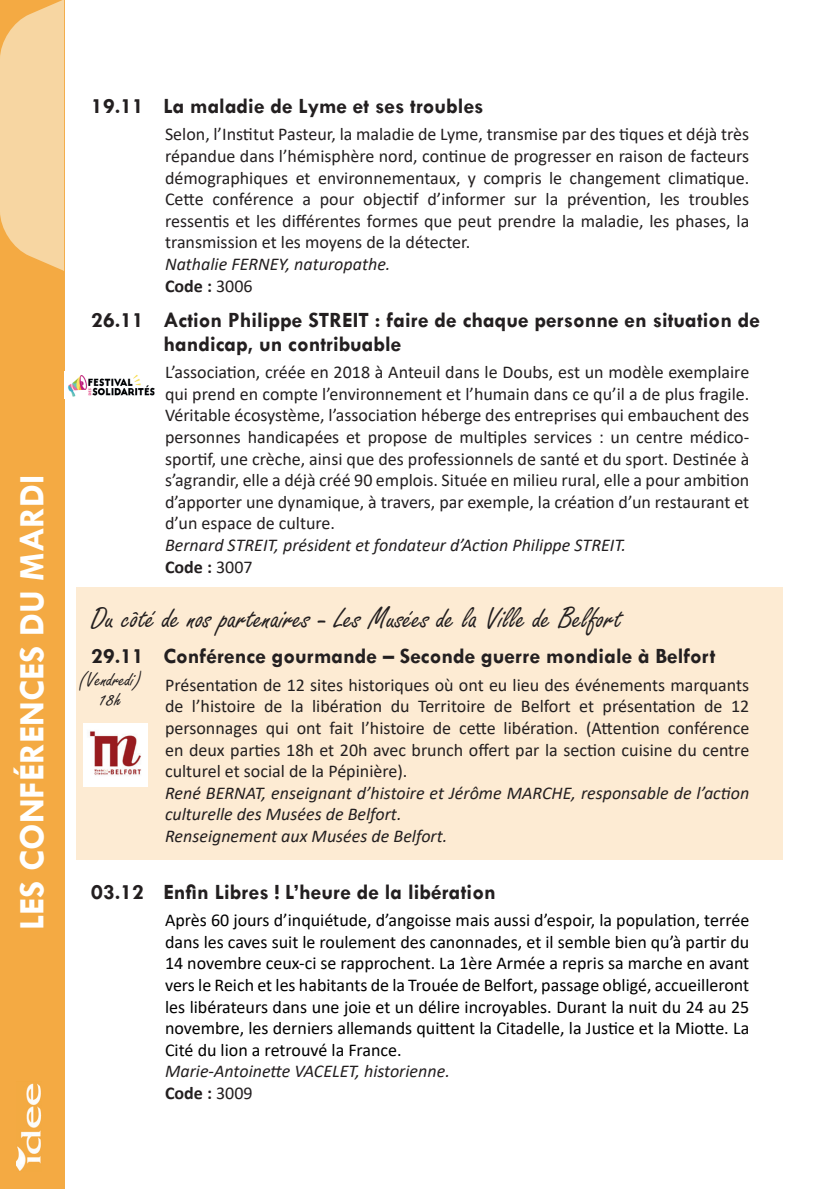
<style>
.page{position:relative;width:837px;height:1189px;background:#fff}
.page>*{position:absolute;margin:0;border:0;box-sizing:border-box;transform-origin:0 0}
.t1{font:700 36px "Tw Cen";color:#fff}
.t2{font:32px "Freestyle Script";color:#231f20}
.t3{font:700 22px/24px "Tw Cen";color:#231f20}
.t4{font:21.4px/20px "Freestyle Script";color:#231f20;text-align:center}
.t5{font:18px/21.6px "Calibri";color:#231f20;text-align:justify}
.t6{font:18px/21.6px "Calibri";color:#000001;text-align:justify}
.t7{font:italic 18px/21.6px "Calibri";color:#231f20}
.s1{font-weight:700;font-style:normal}
.s2{font-style:normal}
</style>
<div class="page">
<div style="left:77px;top:587px;width:705px;height:272px;background:#fdebd3"></div>
<div style="left:0;top:0;width:64px;height:1189px;background:#f4aa43"></div>
<svg style="left:0;top:0;width:64px;height:271px;background:#f6d095"></svg>
<img style="left:16px;top:1083px;width:25px;height:88px">
<img style="left:68px;top:374px;width:87px;height:23px">
<img style="left:83px;top:723px;width:64px;height:63px">
<h1 class="t1" style="left:11px;top:930px;width:457px;rotate:-90deg">LES CONFÉRENCES DU MARDI</h1>
<p class="t3" style="left:91px;top:94px;width:394px">19.11 La maladie de Lyme et ses troubles</p>
<p class="t5" style="left:165px;top:123px;width:585px">Selon, l’Institut Pasteur, la maladie de Lyme, transmise par des tiques et déjà très répandue dans l’hémisphère nord, continue de progresser en raison de facteurs démographiques et environnementaux, y compris le changement climatique.<br>Cette conférence a pour objectif d’informer sur la prévention, les troubles ressentis et les différentes formes que peut prendre la maladie, les phases, la transmission et les moyens de la détecter.</p>
<p class="t7" style="left:165px;top:252px;width:227px">Nathalie FERNEY, naturopathe.<br><span class="s1">Code :</span> <span class="s2">3006</span></p>
<p class="t3" style="left:163px;top:307px;width:598px;text-indent:-72px">26.11 Action Philippe STREIT : faire de chaque personne en situation de handicap, un contribuable</p>
<p class="t5" style="left:165px;top:361px;width:585px">L’association, créée en 2018 à Anteuil dans le Doubs, est un modèle exemplaire qui prend en compte l’environnement et l’humain dans ce qu’il a de plus fragile.<br>Véritable écosystème, l’association héberge des entreprises qui embauchent des personnes handicapées et propose de multiples services : un centre médico&shy;sportif, une crèche, ainsi que des professionnels de santé et du sport. Destinée à s’agrandir, elle a déjà créé 90 emplois. Située en milieu rural, elle a pour ambition d’apporter une dynamique, à travers, par exemple, la création d’un restaurant et d’un espace de culture.</p>
<p class="t7" style="left:165px;top:533px;width:462px">Bernard STREIT, président et fondateur d’Action Philippe STREIT.<br><span class="s1">Code :</span> <span class="s2">3007</span></p>
<h2 class="t2" style="left:91px;top:601px;width:532px">Du côté de nos partenaires - Les Musées de la Ville de Belfort</h2>
<p class="t3" style="left:91px;top:644px;width:625px">29.11 Conférence gourmande – Seconde guerre mondiale à Belfort</p>
<p class="t5" style="left:165px;top:673px;width:585px">Présentation de 12 sites historiques où ont eu lieu des événements marquants de l’histoire de la libération du Territoire de Belfort et présentation de 12 personnages qui ont fait l’histoire de cette libération. (Attention conférence en deux parties 18h et 20h avec brunch offert par la section cuisine du centre culturel et social de la Pépinière).</p>
<p class="t7" style="left:165px;top:781px;width:585px">René BERNAT, enseignant d’histoire et Jérôme MARCHE, responsable de l’action culturelle des Musées de Belfort.<br>Renseignement aux Musées de Belfort.</p>
<p class="t3" style="left:91px;top:879px;width:406px">03.12 Enfin Libres ! L’heure de la libération</p>
<p class="t6" style="left:165px;top:909px;width:585px">Après 60 jours d’inquiétude, d’angoisse mais aussi d’espoir, la population, terrée dans les caves suit le roulement des canonnades, et il semble bien qu’à partir du 14 novembre ceux-ci se rapprochent. La 1ère Armée a repris sa marche en avant vers le Reich et les habitants de la Trouée de Belfort, passage obligé, accueilleront les libérateurs dans une joie et un délire incroyables. Durant la nuit du 24 au 25 novembre, les derniers allemands quittent la Citadelle, la Justice et la Miotte. La Cité du lion a retrouvé la France.</p>
<p class="t7" style="left:165px;top:1060px;width:286px">Marie-Antoinette VACELET, historienne.<br><span class="s1">Code :</span> <span class="s2">3009</span></p>
<p class="t4" style="left:78px;top:670px;width:65px">(Vendredi)<br>18h</p>
</div>
